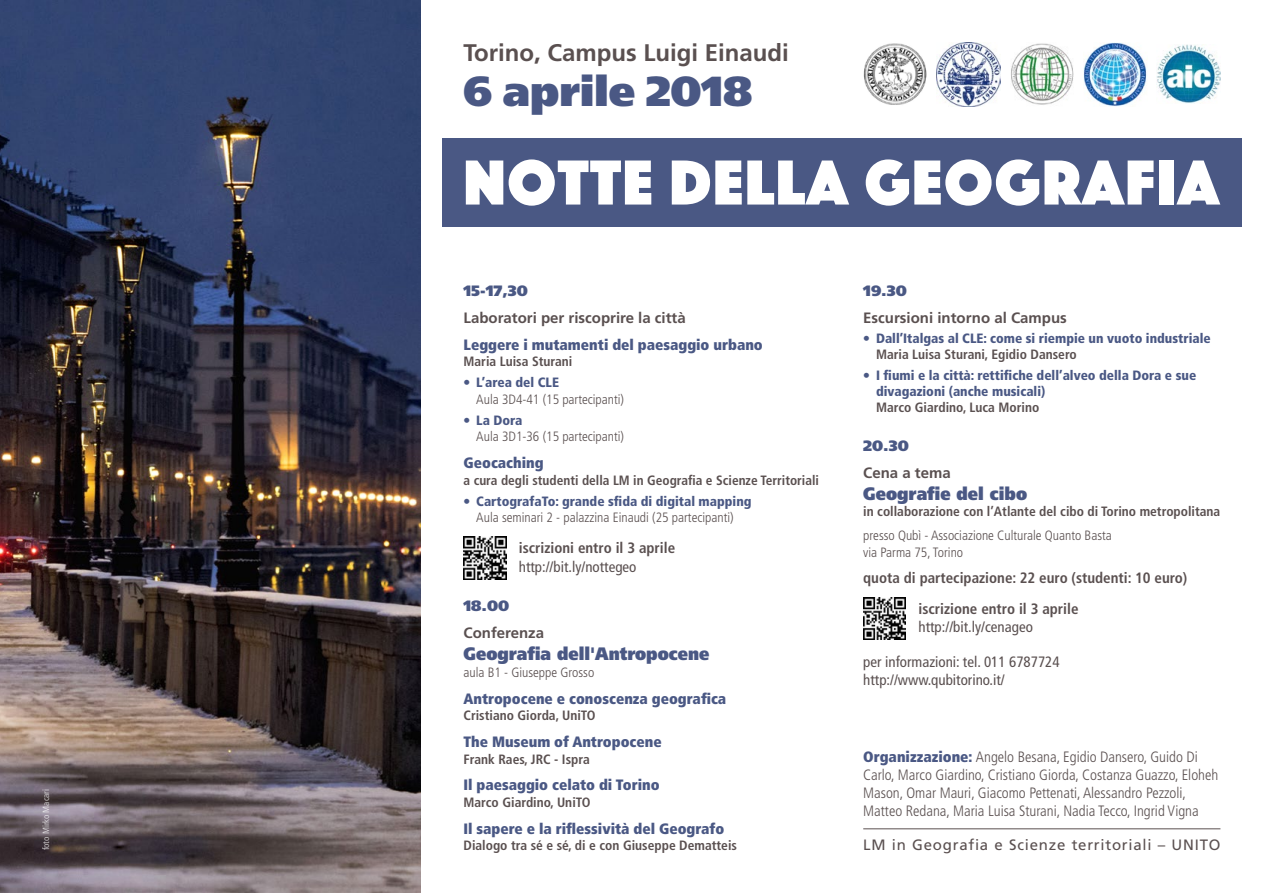
<style>
.page{position:relative;width:1263px;height:893px;background:#fff}
.page>*{position:absolute;margin:0;border:0;box-sizing:border-box;transform-origin:0 0}
.t1{font:66px "Phosphate Solid";letter-spacing:.025em;color:#fff}
.t2{font:900 42px "Frutiger LT Std";letter-spacing:-.005em;color:#4a5884}
.t3{font:700 24px "Frutiger LT Std";color:#5a5050}
.titolo{font:900 18px "Frutiger LT Std";color:#4a5884;scale:.9 1}
.titolo_piccolo{font:300 condensed 15px/18px "Frutiger LT Std";color:#5a5050}
.titolo_piccolo-2{font:900 condensed 15px "Frutiger LT Std";color:#4a5884}
.link{font:condensed 15px "Frutiger LT Std";color:#5a5050}
.piccolo{font:700 condensed 15px "Frutiger LT Std";color:#5a5050}
.t4{font:700 15px "Frutiger LT Std";color:#5a5050}
.t5{font:15px "Frutiger LT Std";letter-spacing:.05em;color:#5a5050}
.ora{font:900 15px "Frutiger LT Std";color:#4a5884}
.nome{font:700 condensed 13.5px "Frutiger LT Std";color:#5a5050}
.piccolo-2{font:300 condensed 13.5px/16.5px "Frutiger LT Std";color:#5a5050}
.t6{font:900 condensed 13.5px/16.2px "Frutiger LT Std";color:#4a5884}
.nome-2{font:300 condensed 13.5px "Frutiger LT Std";color:#5a5050}
.t7{font:condensed 9px "Frutiger LT Std";color:#fff}
.s1{font-weight:900;font-stretch:normal;color:#4a5884}
.s2{font-weight:900;color:#4a5884}
.s3{font-stretch:normal}
</style>
<div class="page">
<img style="left:1011px;top:43px;width:63px;height:62px">
<img style="left:1083px;top:43px;width:64px;height:63px">
<img style="left:1157px;top:45px;width:63px;height:59px">
<img style="left:863px;top:43px;width:64px;height:62px">
<img style="left:0;top:0;width:421px;height:893px">
<img style="left:937px;top:43px;width:63px;height:63px">
<img style="left:463px;top:537px;width:43px;height:42px">
<img style="left:863px;top:597px;width:43px;height:43px">
<div style="left:442px;top:138px;width:800px;height:88px;background:#4a5884"></div>
<hr style="left:863px;top:828px;width:357px;height:1px;background:#5a5050">
<p class="t7" style="left:41px;top:850px;width:63px;rotate:-90deg">foto Mirko Macari</p>
<p class="t3" style="left:463px;top:38px;width:327px">Torino, Campus Luigi Einaudi</p>
<p class="t2" style="left:463px;top:65px;width:290px">6 aprile 2018</p>
<p class="t1" style="left:463px;top:136px;width:757px">NOTTE DELLA GEOGRAFIA</p>
<p class="ora" style="left:463px;top:282px;width:66px">15-17,30</p>
<p class="t4" style="left:463px;top:309px;width:224px">Laboratori per riscoprire la città</p>
<p class="titolo_piccolo-2" style="left:463px;top:335px;width:301px">Leggere i mutamenti del paesaggio urbano</p>
<p class="nome" style="left:463px;top:354px;width:110px">Maria Luisa Sturani</p>
<p class="piccolo-2" style="left:476px;top:375px;width:149px;text-indent:-13px"><span class="s1">•</span> <span class="s2">L’area del CLE<br></span>Aula 3D4-41 (15 partecipanti)</p>
<p class="piccolo-2" style="left:476px;top:412px;width:149px;text-indent:-13px"><span class="s1">•</span> <span class="s2">La Dora<br></span>Aula 3D1-36 (15 partecipanti)</p>
<p class="titolo_piccolo-2" style="left:463px;top:454px;width:82px">Geocaching</p>
<p class="nome" style="left:463px;top:472px;width:357px">a cura degli studenti della LM in Geografia e Scienze Territoriali</p>
<p class="piccolo-2" style="left:463px;top:493px;width:290px;text-align:center"><span class="s1">•</span> <span class="s2">CartografaTo: grande sfida di digital mapping<br></span>Aula seminari 2 - palazzina Einaudi (25 partecipanti)</p>
<p class="piccolo" style="left:519px;top:539px;width:158px">iscrizioni entro il 3 aprile</p>
<p class="link" style="left:519px;top:558px;width:119px">http://bit.ly/nottegeo</p>
<p class="ora" style="left:463px;top:597px;width:47px">18.00</p>
<p class="t4" style="left:463px;top:624px;width:82px">Conferenza</p>
<p class="titolo" style="left:463px;top:643px;width:275px">Geografia dell'Antropocene</p>
<p class="piccolo-2" style="left:463px;top:664px;width:132px">aula B1 - Giuseppe Grosso</p>
<p class="titolo_piccolo-2" style="left:463px;top:689px;width:264px">Antropocene e conoscenza geografica</p>
<p class="nome" style="left:463px;top:707px;width:134px">Cristiano Giorda, UniTO</p>
<p class="titolo_piccolo-2" style="left:463px;top:733px;width:200px">The Museum of Antropocene</p>
<p class="nome" style="left:463px;top:751px;width:128px">Frank Raes, JRC - Ispra</p>
<p class="titolo_piccolo-2" style="left:463px;top:776px;width:198px">Il paesaggio celato di Torino</p>
<p class="nome" style="left:463px;top:794px;width:128px">Marco Giardino, UniTO</p>
<p class="titolo_piccolo-2" style="left:463px;top:819px;width:262px">Il sapere e la riflessività del Geografo</p>
<p class="nome" style="left:463px;top:838px;width:275px">Dialogo tra sé e sé, di e con Giuseppe Dematteis</p>
<p class="ora" style="left:863px;top:282px;width:45px">19.30</p>
<p class="t4" style="left:863px;top:309px;width:205px">Escursioni intorno al Campus</p>
<p class="t6" style="left:863px;top:330px;width:349px"><span class="s3">•</span> Dall’Italgas al CLE: come si riempie un vuoto industriale</p>
<p class="nome" style="left:876px;top:347px;width:202px">Maria Luisa Sturani, Egidio Dansero</p>
<p class="t6" style="left:876px;top:367px;width:322px;text-indent:-13px"><span class="s3">•</span> I fiumi e la città: rettifiche dell’alveo della Dora e sue divagazioni (anche musicali)</p>
<p class="nome" style="left:876px;top:399px;width:165px">Marco Giardino, Luca Morino</p>
<p class="ora" style="left:863px;top:437px;width:47px">20.30</p>
<p class="t4" style="left:863px;top:464px;width:89px">Cena a tema</p>
<p class="titolo" style="left:863px;top:482px;width:184px">Geografie del cibo</p>
<p class="nome" style="left:863px;top:503px;width:359px">in collaborazione con l’Atlante del cibo di Torino metropolitana</p>
<p class="piccolo-2" style="left:863px;top:528px;width:250px">presso Qubì - Associazione Culturale Quanto Basta</p>
<p class="nome-2" style="left:863px;top:544px;width:101px">via Parma 75, Torino</p>
<p class="piccolo" style="left:863px;top:569px;width:326px">quota di partecipazione: 22 euro (studenti: 10 euro)</p>
<p class="piccolo" style="left:918px;top:600px;width:162px">iscrizione entro il 3 aprile</p>
<p class="link" style="left:918px;top:618px;width:116px">http://bit.ly/cenageo</p>
<p class="link" style="left:863px;top:653px;width:198px">per informazioni: tel. 011 6787724</p>
<p class="link" style="left:863px;top:671px;width:143px">http://www.qubitorino.it/</p>
<p class="titolo_piccolo" style="left:863px;top:748px;width:357px"><span class="s2">Organizzazione:</span> Angelo Besana, Egidio Dansero, Guido Di Carlo, Marco Giardino, Cristiano Giorda, Costanza Guazzo, Eloheh Mason, Omar Mauri, Giacomo Pettenati, Alessandro Pezzoli, Matteo Redana, Maria Luisa Sturani, Nadia Tecco, Ingrid Vigna</p>
<p class="t5" style="left:863px;top:836px;width:359px">LM in Geografia e Scienze territoriali – UNITO</p>
</div>
